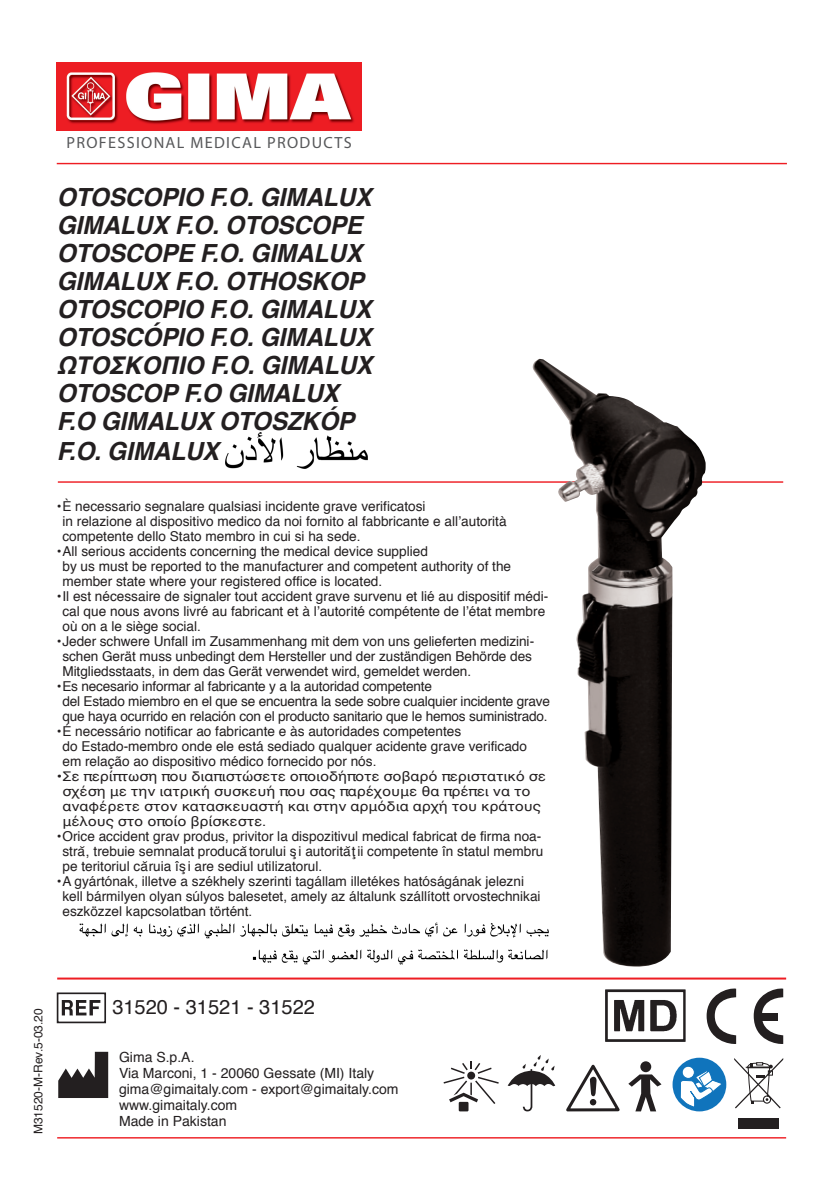
<style>
.page{position:relative;width:840px;height:1191px;background:#fff}
.page>*{position:absolute;margin:0;border:0;box-sizing:border-box;transform-origin:0 0}
.t1{font:italic 700 25px "Helvetica";letter-spacing:-.01em;color:#231f20}
.t2{font:20px "Helvetica";color:#231f20}
.t3{font:16.2px "Myriad Pro";letter-spacing:.08em;color:#57585a}
.t4{font:14px "Helvetica";color:#231f20}
.t5{font:13.6px/15px "Helvetica";color:#231f20}
.t6{font:13.6px/15px "Helvetica";color:#231f20;scale:1.1 1}
.t7{font:12px "Helvetica";color:#231f20}
</style>
<div class="page">
<hr style="left:58px;top:481px;width:724px;height:2px;background:#ee1d23">
<img style="left:225px;top:432px;width:142px;height:37px">
<img style="left:57px;top:62px;width:304px;height:68px">
<hr style="left:57px;top:163px;width:729px;height:1px;background:#ee1d23">
<svg style="left:706px;top:988px;width:29px;height:56px"></svg>
<svg style="left:753px;top:988px;width:29px;height:56px"></svg>
<div style="left:761px;top:1012px;width:16px;height:8px;background:#231f20"></div>
<svg style="left:58px;top:1051px;width:50px;height:47px"></svg>
<div style="left:672px;top:1057px;width:54px;height:54px;background:#1074bc;border-radius:50%"></div>
<svg style="left:682px;top:1066px;width:12px;height:12px"></svg>
<div style="left:681px;top:1065px;width:13px;height:13px;border:1px solid #1074bc;border-radius:50%"></div>
<svg style="left:679px;top:1069px;width:44px;height:39px"></svg>
<img style="left:79px;top:922px;width:453px;height:43px">
<div style="left:458px;top:1101px;width:10px;height:10px;background:#231f20"></div>
<svg style="left:443px;top:1061px;width:55px;height:43px"></svg>
<svg style="left:507px;top:1055px;width:48px;height:56px"></svg>
<svg style="left:566px;top:1062px;width:95px;height:50px"></svg>
<hr style="left:57px;top:977px;width:728px;height:2px;background:#ee1d23">
<div style="left:57px;top:992px;width:49px;height:31px;border:2px solid #231f20"></div>
<svg style="left:62px;top:1000px;width:38px;height:15px"></svg>
<hr style="left:57px;top:1137px;width:728px;height:1px;background:#ee1d23">
<img style="left:532px;top:359px;width:173px;height:608px">
<div style="left:738px;top:1118px;width:40px;height:10px;background:#231f20"></div>
<svg style="left:734px;top:1058px;width:48px;height:50px"></svg>
<img style="left:605px;top:989px;width:81px;height:53px">
<p class="t3" style="left:66px;top:132px;width:287px">PROFESSIONAL MEDICAL PRODUCTS</p>
<p class="t1" style="left:57px;top:176px;width:316px">OTOSCOPIO F.O. GIMALUX</p>
<p class="t1" style="left:57px;top:204px;width:307px">GIMALUX F.O. OTOSCOPE</p>
<p class="t1" style="left:57px;top:232px;width:307px">OTOSCOPE F.O. GIMALUX</p>
<p class="t1" style="left:57px;top:260px;width:308px">GIMALUX F.O. OTHOSKOP</p>
<p class="t1" style="left:57px;top:288px;width:316px">OTOSCOPIO F.O. GIMALUX</p>
<p class="t1" style="left:57px;top:316px;width:316px">OTOSCÓPIO F.O. GIMALUX</p>
<p class="t1" style="left:57px;top:344px;width:317px">ΩΤΟΣΚΌΠΙΟ F.O. GIMALUX</p>
<p class="t1" style="left:57px;top:372px;width:283px">OTOSCOP F.O GIMALUX</p>
<p class="t1" style="left:57px;top:400px;width:299px">F.O GIMALUX OTOSZKÓP</p>
<p class="t1" style="left:57px;top:430px;width:164px">F.O. GIMALUX</p>
<p class="t5" style="left:62px;top:499px;width:445px;text-indent:-6px">• È necessario segnalare qualsiasi incidente grave verificatosi<br>in relazione al dispositivo medico da noi fornito al fabbricante e all’autorità competente dello Stato membro in cui si ha sede.</p>
<p class="t5" style="left:62px;top:544px;width:450px;text-indent:-6px">• All serious accidents concerning the medical device supplied<br>by us must be reported to the manufacturer and competent authority of the member state where your registered office is located.</p>
<p class="t5" style="left:62px;top:589px;width:487px;text-indent:-6px">• Il est nécessaire de signaler tout accident grave survenu et lié au dispositif médi&shy;cal que nous avons livré au fabricant et à l’autorité compétente de l’état membre où on a le siège social.</p>
<p class="t5" style="left:62px;top:634px;width:473px;text-indent:-6px">• Jeder schwere Unfall im Zusammenhang mit dem von uns gelieferten medizini&shy;schen Gerät muss unbedingt dem Hersteller und der zuständigen Behörde des<br>Mitgliedsstaats, in dem das Gerät verwendet wird, gemeldet werden.</p>
<p class="t5" style="left:62px;top:679px;width:489px;text-indent:-6px">• Es necesario informar al fabricante y a la autoridad competente<br>del Estado miembro en el que se encuentra la sede sobre cualquier incidente grave que haya ocurrido en relación con el producto sanitario que le hemos suministrado.</p>
<p class="t5" style="left:62px;top:724px;width:466px;text-indent:-6px">• É necessário notificar ao fabricante e às autoridades competentes<br>do Estado-membro onde ele está sediado qualquer acidente grave verificado em relação ao dispositivo médico fornecido por nós.</p>
<p class="t6" style="left:62px;top:769px;width:441px;text-indent:-6px">• Σε περίπτωση που διαπιστώσετε οποιοδήποτε σοβαρό περιστατικό σε σχέση με την ιατρική συσκευή που σας παρέχουμε θα πρέπει να το αναφέρετε στον κατασκευαστή και στην αρμόδια αρχή του κράτους μέλους στο οποίο βρίσκεστε.</p>
<p class="t5" style="left:62px;top:829px;width:482px;text-indent:-6px">• Orice accident grav produs, privitor la dispozitivul medical fabricat de firma noa&shy;stra˘, trebuie semnalat produca˘ torului s¸ i autorita˘t¸ii competente în statul membru pe teritoriul ca˘ruia îs¸ i are sediul utilizatorul.</p>
<p class="t5" style="left:62px;top:874px;width:479px;text-indent:-6px">• A gyártónak, illetve a székhely szerinti tagállam illetékes hatóságának jelezni kell bármilyen olyan súlyos balesetet, amely az általunk szállított orvostechnikai eszközzel kapcsolatban történt.</p>
<p class="t7" style="left:29px;top:1134px;width:127px;rotate:-90deg">M31520-M-Rev.5-03.20</p>
<p class="t2" style="left:112px;top:992px;width:204px">31520 - 31521 - 31522</p>
<p class="t4" style="left:119px;top:1046px;width:77px">Gima S.p.A.</p>
<p class="t4" style="left:119px;top:1062px;width:256px">Via Marconi, 1 - 20060 Gessate (MI) Italy</p>
<p class="t4" style="left:119px;top:1078px;width:281px">gima@gimaitaly.com - export@gimaitaly.com</p>
<p class="t4" style="left:119px;top:1094px;width:120px">www.gimaitaly.com</p>
<p class="t4" style="left:119px;top:1110px;width:109px">Made in Pakistan</p>
</div>
